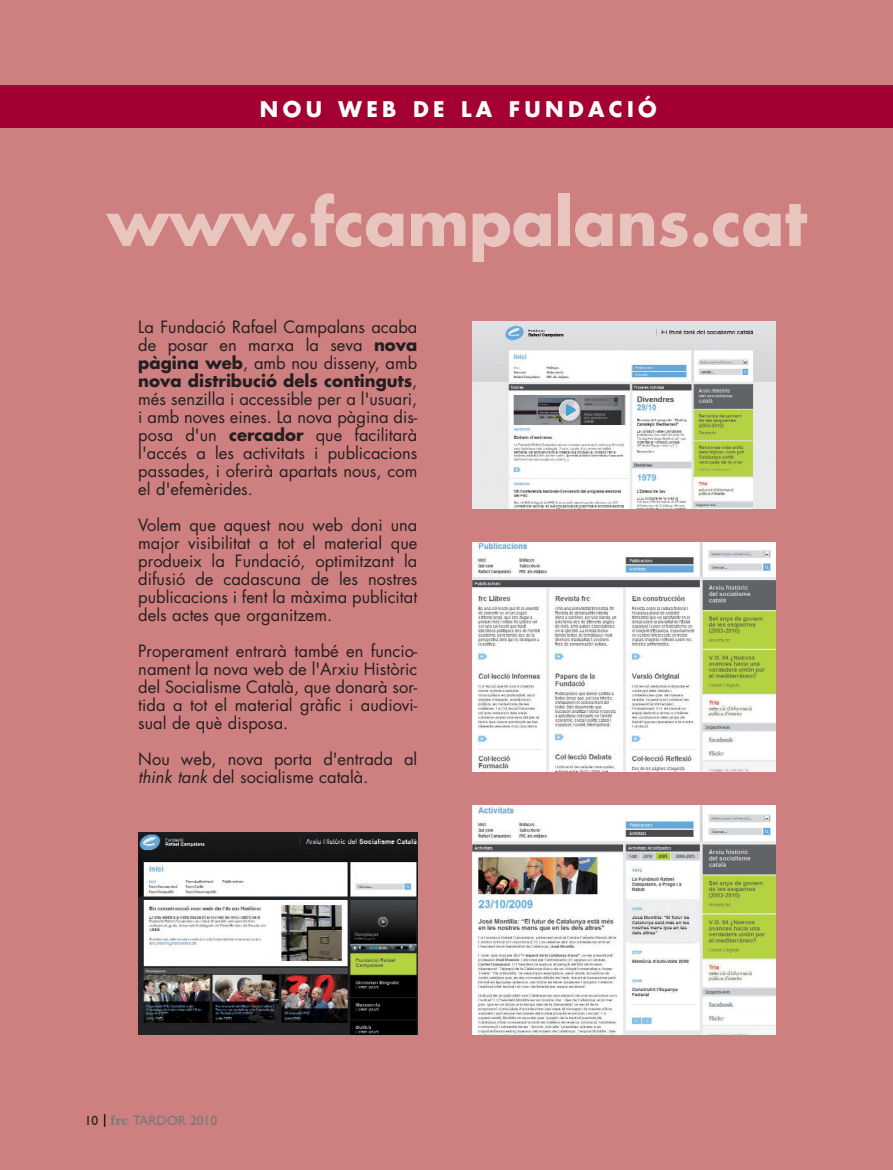
<style>
.page{position:relative;width:893px;height:1170px;background:#fff}
.page>*{position:absolute;margin:0;border:0;box-sizing:border-box;transform-origin:0 0}
.t1{font:700 62.7px "Futura";color:#e9c5c0}
.t2{font:700 21px "Futura";letter-spacing:.205em;color:#fff}
.t3{font:16.5px/18px "Futura";color:#231f20;text-align:justify}
.t4{font:13.5px "Gill Sans";color:#76787b}
.s1{font-weight:700}
.s2{font-style:italic}
.s3{color:#231f20}
.s4{font-family:"Times Europa";font-weight:700}
</style>
<div class="page">
<div style="left:0;top:0;width:893px;height:1169px;background:#ce7f7f"></div>
<svg style="left:104px;top:1114px;width:1px;height:12px"></svg>
<img style="left:473px;top:805px;width:302px;height:229px">
<img style="left:473px;top:542px;width:302px;height:229px">
<img style="left:473px;top:322px;width:302px;height:186px">
<img style="left:138px;top:832px;width:279px;height:202px">
<div style="left:0;top:85px;width:893px;height:43px;background:#a40133"></div>
<p class="t2" style="left:260px;top:98px;width:398px">NOU WEB DE LA FUNDACIÓ</p>
<h1 class="t1" style="left:107px;top:190px;width:702px">www.fcampalans.cat</h1>
<p class="t3" style="left:138px;top:318px;width:281px">La Fundació Rafael Campalans acaba de posar en marxa la seva <span class="s1">nova pàgina web</span>, amb nou disseny, amb <span class="s1">nova distribució dels continguts</span>, més senzilla i accessible per a l'usuari, i amb noves eines. La nova pàgina dis&shy;posa d'un <span class="s1">cercador</span> que facilitarà l'accés a les activitats i publicacions passades, i oferirà apartats nous, com el d'efemèrides.</p>
<p class="t3" style="left:138px;top:516px;width:281px">Volem que aquest nou web doni una major visibilitat a tot el material que produeix la Fundació, optimitzant la difusió de cadascuna de les nostres publicacions i fent la màxima publicitat dels actes que organitzem.</p>
<p class="t3" style="left:138px;top:642px;width:281px">Properament entrarà també en funcio&shy;nament la nova web de l'Arxiu Històric del Socialisme Català, que donarà sor&shy;tida a tot el material gràfic i audiovi&shy;sual de què disposa.</p>
<p class="t3" style="left:138px;top:750px;width:281px">Nou web, nova porta d'entrada al <span class="s2">think tank</span> del socialisme català.</p>
<p class="t4" style="left:85px;top:1114px;width:134px"><span class="s3">10</span> <span class="s4">frc</span> TARDOR 2010</p>
</div>
